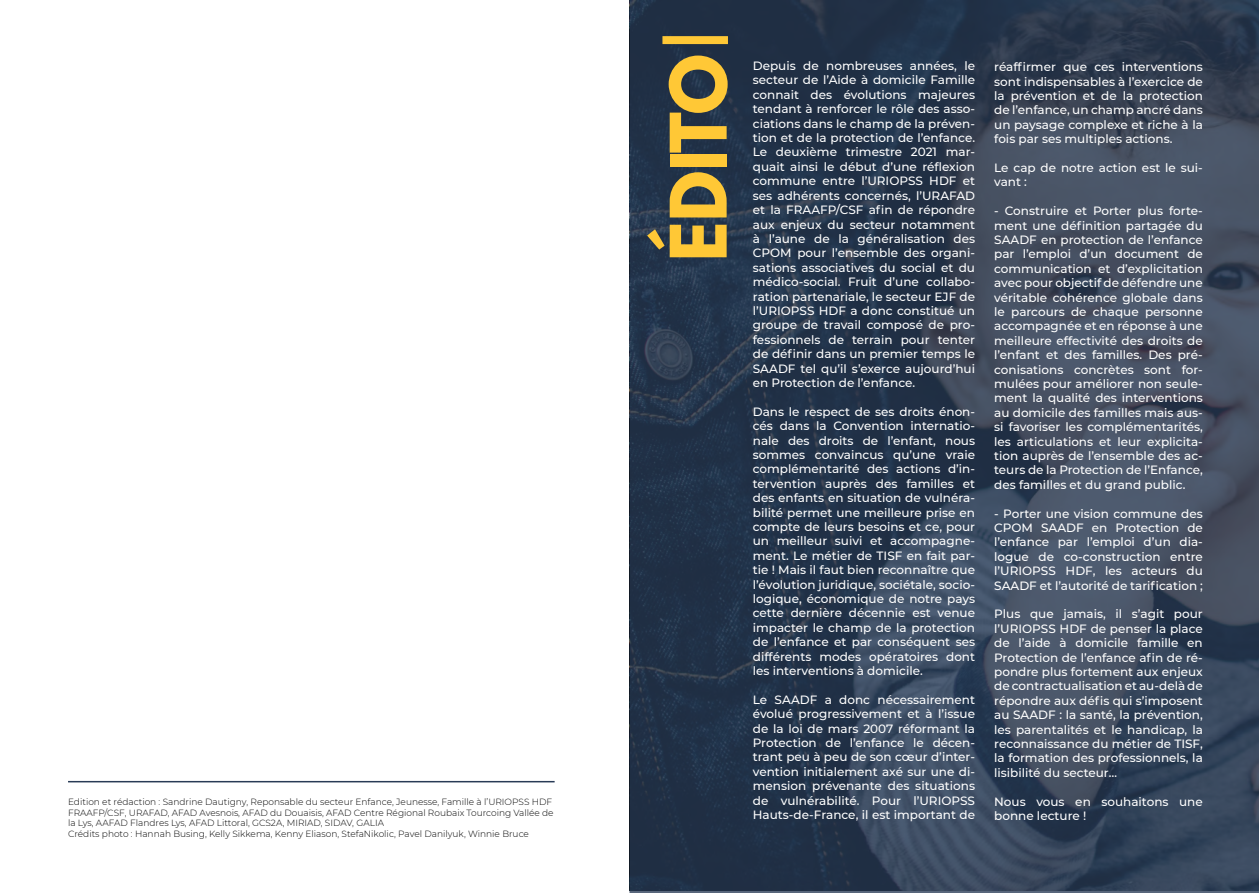
<style>
.page{position:relative;width:1259px;height:893px;background:#fff}
.page>*{position:absolute;margin:0;border:0;box-sizing:border-box;transform-origin:0 0}
.t1{font:700 69px "League Spartan";letter-spacing:-.02em;color:#ffc836}
.t2{font:500 12px/14.4px "Montserrat";color:#fff;text-align:justify}
.t3{font:300 9px/10.8px "Montserrat";color:#000}
</style>
<div class="page">
<hr style="left:68px;top:781px;width:486px;height:1px;background:#283b56">
<svg style="left:629px;top:0;width:630px;height:893px;background:#324055"></svg>
<div style="left:662px;top:36px;width:66px;height:8px;background:#ffc836;border:2px solid #ffc836"></div>
<p class="t3" style="left:68px;top:796px;width:487px">Edition et rédaction : Sandrine Dautigny, Reponsable du secteur Enfance, Jeunesse, Famille à l’URIOPSS HDF FRAAFP/CSF, URAFAD, AFAD Avesnois, AFAD du Douaisis, AFAD Centre Régional Roubaix Tourcoing Vallée de la Lys, AAFAD Flandres Lys, AFAD Littoral, GCS2A, MIRIAD, SIDAV, GALIA<br>Crédits photo : Hannah Busing, Kelly Sikkema, Kenny Eliason, StefaNikolic, Pavel Danilyuk, Winnie Bruce</p>
<h1 class="t1" style="left:644px;top:261px;width:209px;rotate:-90deg">ÉDITO</h1>
<p class="t2" style="left:994px;top:59px;width:210px">réaffirmer que ces interventions sont indispensables à l’exercice de la prévention et de la protection de l’enfance, un champ ancré dans un paysage complexe et riche à la fois par ses multiples actions.</p>
<p class="t2" style="left:753px;top:58px;width:224px">Depuis de nombreuses années, le secteur de l’Aide à domicile Famille connait des évolutions majeures tendant à renforcer le rôle des asso&shy;ciations dans le champ de la préven&shy;tion et de la protection de l’enfance.<br>Le deuxième trimestre 2021 mar&shy;quait ainsi le début d’une réflexion commune entre l’URIOPSS HDF et ses adhérents concernés, l’URAFAD et la FRAAFP/CSF afin de répondre aux enjeux du secteur notamment à l’aune de la généralisation des CPOM pour l’ensemble des organi&shy;sations associatives du social et du médico-social. Fruit d’une collabo&shy;ration partenariale, le secteur EJF de l’URIOPSS HDF a donc constitué un groupe de travail composé de pro&shy;fessionnels de terrain pour tenter de définir dans un premier temps le SAADF tel qu’il s’exerce aujourd’hui en Protection de l’enfance.</p>
<p class="t2" style="left:753px;top:404px;width:224px">Dans le respect de ses droits énon&shy;cés dans la Convention internatio&shy;nale des droits de l’enfant, nous sommes convaincus qu’une vraie complémentarité des actions d’in&shy;tervention auprès des familles et des enfants en situation de vulnéra&shy;bilité permet une meilleure prise en compte de leurs besoins et ce, pour un meilleur suivi et accompagne&shy;ment. Le métier de TISF en fait par&shy;tie ! Mais il faut bien reconnaître que l’évolution juridique, sociétale, socio&shy;logique, économique de notre pays cette dernière décennie est venue impacter le champ de la protection de l’enfance et par conséquent ses différents modes opératoires dont les interventions à domicile.</p>
<p class="t2" style="left:753px;top:692px;width:224px">Le SAADF a donc nécessairement évolué progressivement et à l’issue de la loi de mars 2007 réformant la Protection de l’enfance le décen&shy;trant peu à peu de son cœur d’inter&shy;vention initialement axé sur une di&shy;mension prévenante des situations de vulnérabilité. Pour l’URIOPSS Hauts-de-France, il est important de</p>
<p class="t2" style="left:994px;top:160px;width:210px">Le cap de notre action est le sui&shy;vant :</p>
<p class="t2" style="left:994px;top:203px;width:210px">- Construire et Porter plus forte&shy;ment une définition partagée du SAADF en protection de l’enfance par l’emploi d’un document de communication et d’explicitation avec pour objectif de défendre une véritable cohérence globale dans le parcours de chaque personne accompagnée et en réponse à une meilleure effectivité des droits de l’enfant et des familles. Des pré&shy;conisations concrètes sont for&shy;mulées pour améliorer non seule&shy;ment la qualité des interventions au domicile des familles mais aus&shy;si favoriser les complémentarités, les articulations et leur explicita&shy;tion auprès de l’ensemble des ac&shy;teurs de la Protection de l’Enfance, des familles et du grand public.</p>
<p class="t2" style="left:994px;top:506px;width:210px">- Porter une vision commune des CPOM SAADF en Protection de l’enfance par l’emploi d’un dia&shy;logue de co-construction entre l’URIOPSS HDF, les acteurs du SAADF et l’autorité de tarification ;</p>
<p class="t2" style="left:994px;top:606px;width:210px">Plus que jamais, il s’agit pour l’URIOPSS HDF de penser la place de l’aide à domicile famille en Protection de l’enfance afin de ré&shy;pondre plus fortement aux enjeux de contractualisation et au-delà de répondre aux défis qui s’imposent au SAADF : la santé, la prévention, les parentalités et le handicap, la reconnaissance du métier de TISF, la formation des professionnels, la lisibilité du secteur…</p>
<p class="t2" style="left:994px;top:794px;width:210px">Nous vous en souhaitons une bonne lecture !</p>
</div>
